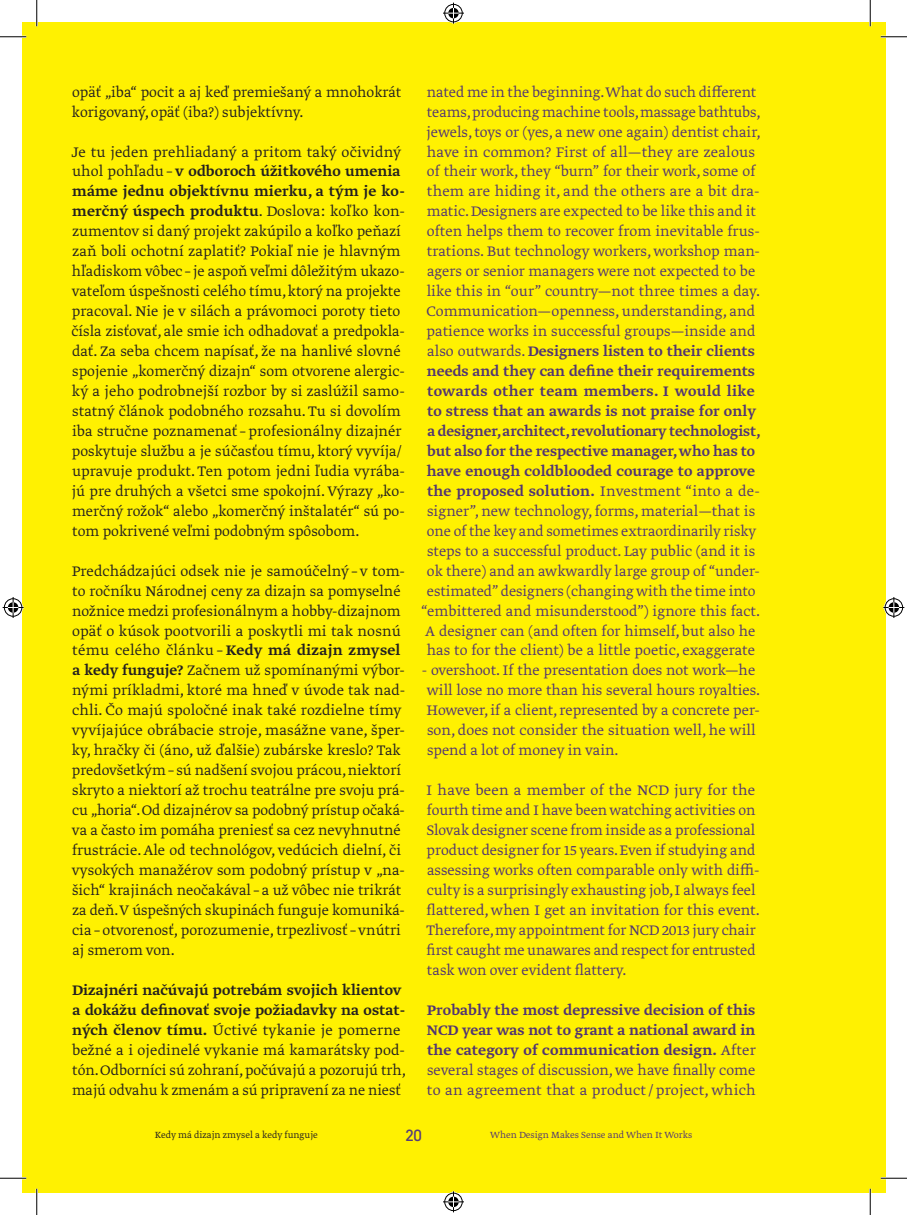
<style>
.page{position:relative;width:907px;height:1215px;background:#fff}
.page>*{position:absolute;margin:0;border:0;box-sizing:border-box;transform-origin:0 0}
.t1{font:16.28px/19.9px "Greta Text Pro Light Min";color:#231f20}
.t2{font:16.28px/19.9px "Greta Text Pro Light Min";color:#513473}
.t3{font:16.28px/19.9px "Greta Text Pro Medium Min";letter-spacing:.005em;color:#513473}
.t4{font:16.28px/19.9px "Greta Text Pro Medium Min";letter-spacing:.005em;color:#231f20}
.t5{font:500 16.28px/19.9px "Greta Text Pro";color:#513473}
.t6{font:16.28px "Platform";color:#563c78}
.t7{font:10.5px "Greta Text Pro Light Min";color:#513473}
.t8{font:10.5px "Greta Text Pro Light Min";color:#231f20}
.s1{font-family:"Greta Text Pro Light Min"}
.s2{font-family:"Greta Text Pro Medium Min"}
.s3{font-family:"Greta Text Pro Medium Min";font-weight:400}
.s4{font-family:"Greta Text Pro Light Min";font-weight:400}
</style>
<div class="page">
<div style="left:22px;top:22px;width:863px;height:1170px;background:#fff101"></div>
<hr style="left:0;top:36px;width:26px;height:2px;background:#fff">
<hr style="left:881px;top:36px;width:26px;height:2px;background:#fff">
<hr style="left:0;top:1177px;width:26px;height:2px;background:#fff">
<hr style="left:881px;top:1177px;width:26px;height:2px;background:#fff">
<hr style="left:36px;top:0;width:2px;height:26px;background:#fff">
<hr style="left:36px;top:1188px;width:2px;height:26px;background:#fff">
<hr style="left:869px;top:0;width:2px;height:26px;background:#fff">
<hr style="left:869px;top:1188px;width:2px;height:26px;background:#fff">
<svg style="left:0;top:36px;width:26px;height:1px"></svg>
<svg style="left:881px;top:36px;width:26px;height:1px"></svg>
<svg style="left:0;top:1177px;width:26px;height:1px"></svg>
<svg style="left:881px;top:1177px;width:26px;height:1px"></svg>
<svg style="left:36px;top:0;width:1px;height:26px"></svg>
<svg style="left:36px;top:1188px;width:1px;height:26px"></svg>
<svg style="left:870px;top:0;width:1px;height:26px"></svg>
<svg style="left:870px;top:1188px;width:1px;height:26px"></svg>
<svg style="left:443px;top:3px;width:21px;height:21px"></svg>
<svg style="left:443px;top:1191px;width:21px;height:21px"></svg>
<svg style="left:3px;top:597px;width:21px;height:21px"></svg>
<svg style="left:883px;top:597px;width:21px;height:21px"></svg>
<p class="t1" style="left:72px;top:82px;width:331px">opäť „iba“ pocit a aj keď premiešaný a mnohokrát korigovaný, opäť (iba?) subjektívny.</p>
<p class="t1" style="left:72px;top:142px;width:331px">Je tu jeden prehliadaný a pritom taký očividný</p>
<p class="t4" style="left:72px;top:162px;width:335px"><span class="s1">uhol pohľadu –</span> v odboroch úžitkového umenia máme jednu objektívnu mierku, a tým je ko&shy;merčný úspech produktu<span class="s1">. Doslova: koľko kon-</span></p>
<p class="t1" style="left:71px;top:222px;width:335px">zumentov si daný projekt zakúpilo a koľko peňazí zaň boli ochotní zaplatiť? Pokiaľ nie je hlavným hľadiskom vôbec – je aspoň veľmi dôležitým ukazo&shy;vateľom úspešnosti celého tímu, ktorý na projekte pracoval. Nie je v silách a právomoci poroty tieto čísla zisťovať, ale smie ich odhadovať a predpokla&shy;dať. Za seba chcem napísať, že na hanlivé slovné spojenie „komerčný dizajn“ som otvorene alergic&shy;ký a jeho podrobnejší rozbor by si zaslúžil samo&shy;statný článok podobného rozsahu. Tu si dovolím iba stručne poznamenať – profesionálny dizajnér poskytuje službu a je súčasťou tímu, ktorý vyvíja/ upravuje produkt. Ten potom jedni ľudia vyrába&shy;jú pre druhých a všetci sme spokojní. Výrazy „ko&shy;merčný rožok“ alebo „komerčný inštalatér“ sú po&shy;tom pokrivené veľmi podobným spôsobom.</p>
<p class="t1" style="left:72px;top:561px;width:335px">Predchádzajúci odsek nie je samoúčelný–v tom&shy;to ročníku Národnej ceny za dizajn sa pomyselné nožnice medzi profesionálnym a hobby-dizajnom opäť o kúsok pootvorili a poskytli mi tak nosnú</p>
<p class="t4" style="left:72px;top:641px;width:330px"><span class="s1">tému celého článku –</span>Kedy má dizajn zmysel</p>
<p class="t1" style="left:72px;top:661px;width:335px"><span class="s2">a kedy funguje?</span> Začnem už spomínanými výbor&shy;nými príkladmi, ktoré ma hneď v úvode tak nad&shy;chli. Čo majú spoločné inak také rozdielne tímy vyvíjajúce obrábacie stroje, masážne vane, šper&shy;ky, hračky či (áno, už ďalšie) zubárske kreslo? Tak predovšetkým– sú nadšení svojou prácou, niektorí skryto a niektorí až trochu teatrálne pre svoju prá&shy;cu „horia“. Od dizajnérov sa podobný prístup očaká&shy;va a často im pomáha preniesť sa cez nevyhnutné frustrácie. Ale od technológov, vedúcich dielní, či vysokých manažérov som podobný prístup v „na&shy;šich“ krajinách neočakával – a už vôbec nie trikrát za deň. V úspešných skupinách funguje komuniká&shy;cia – otvorenosť, porozumenie, trpezlivosť –vnútri aj smerom von.</p>
<p class="t4" style="left:72px;top:980px;width:335px">Dizajnéri načúvajú potrebám svojich klientov a dokážu definovať svoje požiadavky na ostat-</p>
<p class="t1" style="left:72px;top:1020px;width:336px"><span class="s2">ných členov tímu.</span> Úctivé tykanie je pomerne bežné a i ojedinelé vykanie má kamarátsky pod&shy;tón. Odborníci sú zohraní, počúvajú a pozorujú trh, majú odvahu k zmenám a sú pripravení za ne niesť</p>
<p class="t2" style="left:426px;top:82px;width:336px">nated me in the beginning.What do such different teams, producing machine tools, massage bathtubs, jewels, toys or (yes, a new one again) dentist chair, have in common? First of all—they are zealous of their work, they “burn” for their work, some of them are hiding it, and the others are a bit dra&shy;matic. Designers are expected to be like this and it often helps them to recover from inevitable frus&shy;trations. But technology workers, workshop man&shy;agers or senior managers were not expected to be like this in “our” country—not three times a day.<br>Communication—openness, understanding, and patience works in successful groups—inside and</p>
<p class="t3" style="left:427px;top:341px;width:336px"><span class="s1">also outwards.</span> Designers listen to their clients needs and they can define their requirements towards other team members. I would like to stress that an awards is not praise for only a designer, architect, revolutionary technologist, but also for the respective manager, who has to have enough coldblooded courage to approve the proposed solution. <span class="s1">Investment “into a de-</span></p>
<p class="t2" style="left:421px;top:501px;width:340px;text-align:center">signer”, new technology, forms, material—that is one of the key and sometimes extraordinarily risky steps to a successful product. Lay public (and it is ok there) and an awkwardly large group of “under&shy;estimated” designers (changing with the time into “embittered and misunderstood”) ignore this fact.<br>A designer can (and often for himself, but also he has to for the client) be a little poetic, exaggerate</p>
<p class="t2" style="left:422px;top:661px;width:340px">- overshoot. If the presentation does not work—he will lose no more than his several hours royalties.<br>However, if a client, represented by a concrete per&shy;son, does not consider the situation well, he will spend a lot of money in vain.</p>
<p class="t2" style="left:426px;top:781px;width:335px">I have been a member of the NCD jury for the fourth time and I have been watching activities on Slovak designer scene from inside as a professional product designer for 15 years. Even if studying and assessing works often comparable only with diffi&shy;culty is a surprisingly exhausting job, I always feel flattered, when I get an invitation for this event.<br>Therefore, my appointment for NCD 2013 jury chair first caught me unawares and respect for entrusted task won over evident flattery.</p>
<p class="t3" style="left:427px;top:1000px;width:330px">Probably the most depressive decision of this</p>
<p class="t5" style="left:427px;top:1020px;width:331px"><span class="s3">NCD</span> year was not to grant a national award in the category of communication design. <span class="s4">After</span></p>
<p class="t2" style="left:427px;top:1060px;width:330px">several stages of discussion, we have finally come to an agreement that a product/ project, which</p>
<p class="t6" style="left:406px;top:1123px;width:18px">20</p>
<p class="t8" style="left:155px;top:1128px;width:164px">Kedy má dizajn zmysel a kedy funguje</p>
<p class="t7" style="left:490px;top:1128px;width:204px">When Design Makes Sense and When It Works</p>
</div>
